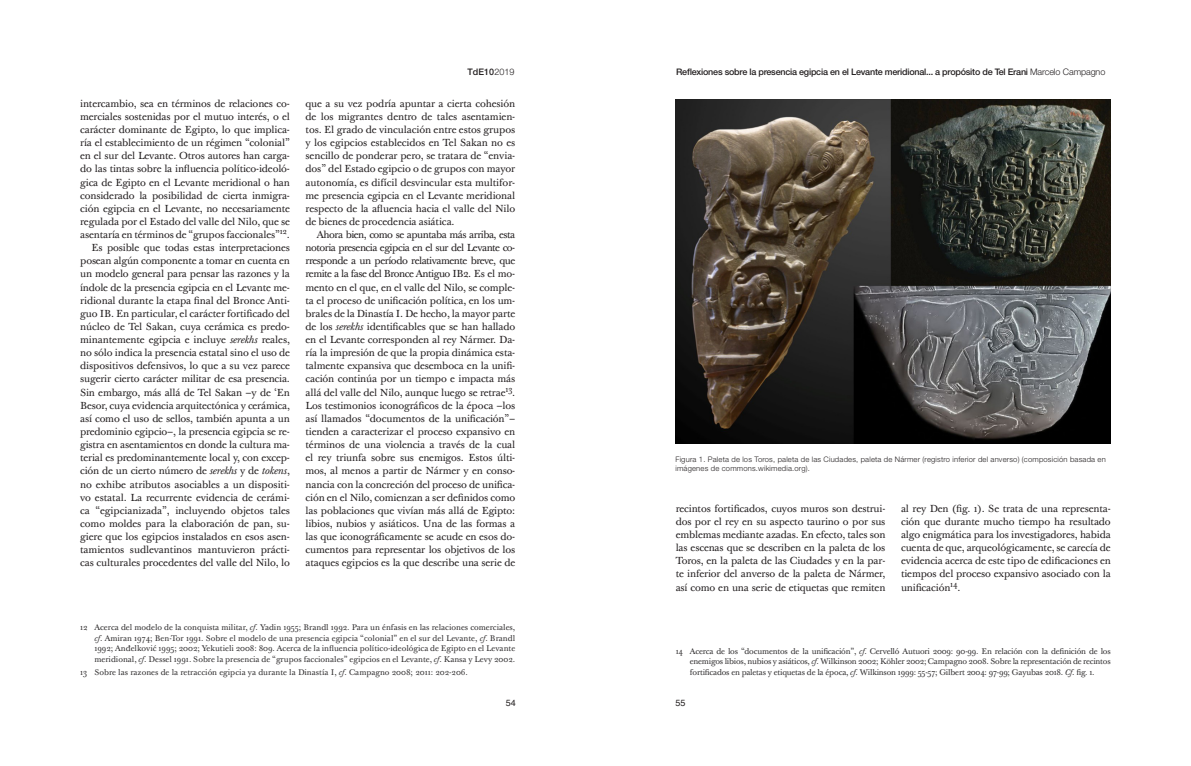
<style>
.page{position:relative;width:1191px;height:766px;background:#fff}
.page>*{position:absolute;margin:0;border:0;box-sizing:border-box;transform-origin:0 0}
.TABULACION{font:10px/13.1px "Baskerville Ten Pro";letter-spacing:-.015em;color:#231f20;text-align:justify}
.encabeza{font:500 9px "Helvetica Neue LT Std";letter-spacing:-.025em;color:#231f20}
.t1{font:9px "Helvetica";color:#231f20}
.notas{font:8px/10.5px "Baskerville Ten Pro";color:#312f30;text-align:justify}
.t2{font:300 7.6px/9.1px "Helvetica Neue LT Std";letter-spacing:.025em;color:#231f20}
.t3{font:500 2px "Helvetica Neue LT Std";color:#fff}
.s1{font-style:italic}
.s2{font-weight:300}
</style>
<div class="page">
<img style="left:675px;top:99px;width:435px;height:344px">
<p class="TABULACION" style="left:80px;top:97px;width:211px">intercambio, sea en términos de relaciones co&shy;merciales sostenidas por el mutuo interés, o el carácter dominante de Egipto, lo que implica&shy;ría el establecimiento de un régimen “colonial” en el sur del Levante. Otros autores han carga&shy;do las tintas sobre la influencia político-ideoló&shy;gica de Egipto en el Levante meridional o han considerado la posibilidad de cierta inmigra&shy;ción egipcia en el Levante, no necesariamente regulada por el Estado del valle del Nilo, que se asentaría en términos de “grupos faccionales”<sup>12</sup>.</p>
<p class="TABULACION" style="left:80px;top:241px;width:211px;text-indent:11px">Es posible que todas estas interpretaciones posean algún componente a tomar en cuenta en un modelo general para pensar las razones y la índole de la presencia egipcia en el Levante me&shy;ridional durante la etapa final del Bronce Anti&shy;guo IB. En particular, el carácter fortificado del núcleo de Tel Sakan, cuya cerámica es predo&shy;minantemente egipcia e incluye <span class="s1">serekhs</span> reales, no sólo indica la presencia estatal sino el uso de dispositivos defensivos, lo que a su vez parece sugerir cierto carácter militar de esa presencia.<br>Sin embargo, más allá de Tel Sakan –y de ‘En Besor, cuya evidencia arquitectónica y cerámica, así como el uso de sellos, también apunta a un predominio egipcio–, la presencia egipcia se re&shy;gistra en asentamientos en donde la cultura ma&shy;terial es predominantemente local y, con excep&shy;ción de un cierto número de <span class="s1">serekhs</span> y de <span class="s1">tokens</span>, no exhibe atributos asociables a un dispositi&shy;vo estatal. La recurrente evidencia de cerámi&shy;ca “egipcianizada”, incluyendo objetos tales como moldes para la elaboración de pan, su&shy;giere que los egipcios instalados en esos asen&shy;tamientos sudlevantinos mantuvieron prácti&shy;cas culturales procedentes del valle del Nilo, lo</p>
<p class="encabeza" style="left:467px;top:66px;width:49px">TdE10<span class="s2">2019</span></p>
<p class="t3" style="left:494px;top:73px;width:2px">.</p>
<p class="TABULACION" style="left:305px;top:97px;width:211px">que a su vez podría apuntar a cierta cohesión de los migrantes dentro de tales asentamien&shy;tos. El grado de vinculación entre estos grupos y los egipcios establecidos en Tel Sakan no es sencillo de ponderar pero, se tratara de “envia&shy;dos” del Estado egipcio o de grupos con mayor autonomía, es difícil desvincular esta multifor&shy;me presencia egipcia en el Levante meridional respecto de la afluencia hacia el valle del Nilo de bienes de procedencia asiática.</p>
<p class="TABULACION" style="left:305px;top:228px;width:211px;text-indent:11px">Ahora bien, como se apuntaba más arriba, esta notoria presencia egipcia en el sur del Levante co&shy;rresponde a un período relativamente breve, que remite a la fase del Bronce Antiguo IB2. Es el mo&shy;mento en el que, en el valle del Nilo, se comple&shy;ta el proceso de unificación política, en los um&shy;brales de la Dinastía I. De hecho, la mayor parte de los <span class="s1">serekhs</span> identificables que se han hallado en el Levante corresponden al rey Nármer. Da&shy;ría la impresión de que la propia dinámica esta&shy;talmente expansiva que desemboca en la unifi&shy;cación continúa por un tiempo e impacta más allá del valle del Nilo, aunque luego se retrae<sup>13</sup>.<br>Los testimonios iconográficos de la época –los así llamados “documentos de la unificación”– tienden a caracterizar el proceso expansivo en términos de una violencia a través de la cual el rey triunfa sobre sus enemigos. Estos últi&shy;mos, al menos a partir de Nármer y en conso&shy;nancia con la concreción del proceso de unifica&shy;ción en el Nilo, comienzan a ser definidos como las poblaciones que vivían más allá de Egipto: libios, nubios y asiáticos. Una de las formas a las que iconográficamente se acude en esos do&shy;cumentos para representar los objetivos de los ataques egipcios es la que describe una serie de</p>
<p class="notas" style="left:94px;top:622px;width:422px;text-indent:-14px">12 Acerca del modelo de la conquista militar, <span class="s1">cf</span>. Yadin 1955; Brandl 1992. Para un énfasis en las relaciones comerciales, <span class="s1">cf</span>. Amiran 1974; Ben-Tor 1991. Sobre el modelo de una presencia egipcia “colonial” en el sur del Levante, <span class="s1">cf</span>. Brandl 1992; Anđelković 1995; 2002; Yekutieli 2008: 809. Acerca de la influencia político-ideológica de Egipto en el Levante meridional, <span class="s1">cf</span>. Dessel 1991. Sobre la presencia de “grupos faccionales” egipcios en el Levante, <span class="s1">cf</span>. Kansa y Levy 2002.</p>
<p class="notas" style="left:80px;top:667px;width:389px">13 Sobre las razones de la retracción egipcia ya durante la Dinastía I, <span class="s1">cf</span>. Campagno 2008; 2011: 202-206.</p>
<p class="encabeza" style="left:676px;top:66px;width:431px">Reflexiones sobre la presencia egipcia en el Levante meridional... a propósito de Tel Erani <span class="s2">Marcelo Campagno</span></p>
<p class="t2" style="left:675px;top:454px;width:432px">Figura 1. Paleta de los Toros, paleta de las Ciudades, paleta de Nármer (registro inferior del anverso) (composición basada en imágenes de commons.wikimedia.org).</p>
<p class="TABULACION" style="left:675px;top:503px;width:211px">recintos fortificados, cuyos muros son destrui&shy;dos por el rey en su aspecto taurino o por sus emblemas mediante azadas. En efecto, tales son las escenas que se describen en la paleta de los Toros, en la paleta de las Ciudades y en la par&shy;te inferior del anverso de la paleta de Nármer, así como en una serie de etiquetas que remiten</p>
<p class="TABULACION" style="left:901px;top:503px;width:211px">al rey Den (fig. 1). Se trata de una representa&shy;ción que durante mucho tiempo ha resultado algo enigmática para los investigadores, habida cuenta de que, arqueológicamente, se carecía de evidencia acerca de este tipo de edificaciones en tiempos del proceso expansivo asociado con la unificación<sup>14</sup>.</p>
<p class="notas" style="left:690px;top:645px;width:422px;text-indent:-14px">14 Acerca de los “documentos de la unificación”, <span class="s1">cf</span>. Cervelló Autuori 2009: 90-99. En relación con la definición de los enemigos libios, nubios y asiáticos, <span class="s1">cf</span>. Wilkinson 2002; Köhler 2002; Campagno 2008. Sobre la representación de recintos fortificados en paletas y etiquetas de la época, <span class="s1">cf</span>. Wilkinson 1999: 55-57; Gilbert 2004: 97-99; Gayubas 2018. <span class="s1">Cf</span>. fig. 1.</p>
<p class="t1" style="left:506px;top:695px;width:12px">54</p>
<p class="t1" style="left:675px;top:695px;width:12px">55</p>
</div>
